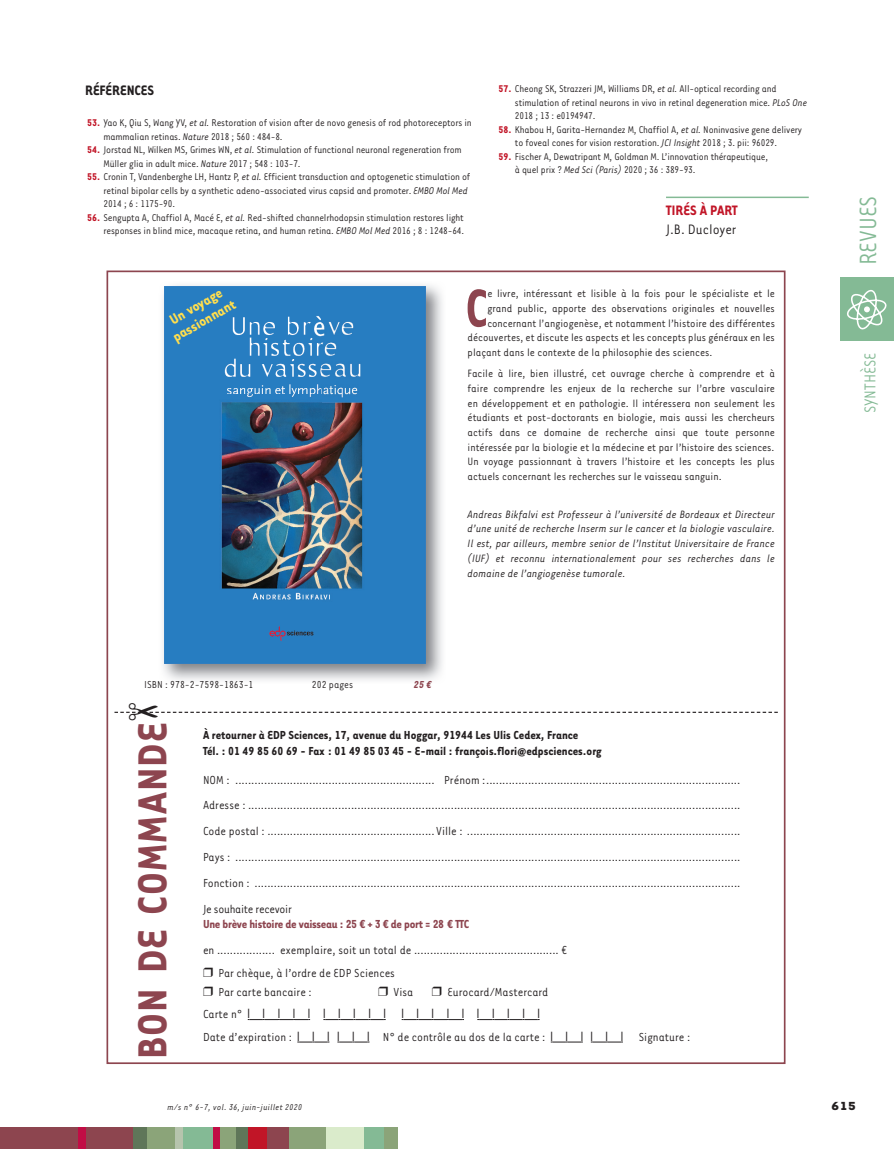
<style>
.page{position:relative;width:894px;height:1149px;background:#fff}
.page>*{position:absolute;margin:0;border:0;box-sizing:border-box;transform-origin:0 0}
.t1{font:700 61.2px "Tarzana Narrow";color:#8d454f;scale:.9 1}
.t2{font:700 46.65px "Tarzana Narrow";letter-spacing:.025em;color:#8d454f}
.t3{font:27px "Tarzana Narrow";color:#84ba95}
.t4{font:18px "Tarzana Narrow";color:#84ba95}
.t5{font:700 16.35px/16.4px "Tarzana Narrow";color:#ffde4e;text-align:center}
.t6{font:15.75px "Tarzana Narrow";color:#231f20}
.t7{font:700 15.75px "Tarzana Narrow";color:#231f20}
.t8{font:700 15.75px "Tarzana Narrow";color:#c11527}
.t9{font:700 13.5px "Tarzana Wide";color:#231f20}
.t10{font:13.35px/25.8px "Tarzana Narrow";color:#231f20}
.t11{font:700 13.35px/15.9px "Tarzana Narrow";color:#231f20}
.t12{font:700 13.35px "Tarzana Narrow";letter-spacing:-.02em;color:#8d454f}
.t13{font:12.3px/14.7px "Tarzana Narrow";color:#231f20;text-align:justify}
.t14{font:italic 12.3px/14.7px "Tarzana Narrow";color:#231f20;text-align:justify}
.t15{font:11.7px "Tarzana Narrow";color:#231f20}
.t16{font:italic 700 11.7px "Tarzana Narrow";color:#8d454f}
.t17{font:11.25px/13.5px "Tarzana Narrow";letter-spacing:-.015em;color:#231f20}
.t18{font:italic 9.75px "Tarzana Narrow";letter-spacing:.025em;color:#231f20}
.s1{font-weight:700;color:#c11527}
.s2{font-style:italic}
</style>
<div class="page">
<div style="left:840px;top:277px;width:53px;height:63px;background:#84ba95"></div>
<svg style="left:847px;top:290px;width:39px;height:39px"></svg>
<div style="left:0;top:1127px;width:134px;height:21px;background:#8d454f"></div>
<div style="left:235px;top:1127px;width:13px;height:21px;background:#5f7659"></div>
<div style="left:78px;top:1127px;width:7px;height:21px;background:#c10d45"></div>
<div style="left:133px;top:1127px;width:22px;height:21px;background:#5f7659"></div>
<div style="left:147px;top:1127px;width:30px;height:21px;background:#8ba479"></div>
<div style="left:175px;top:1127px;width:9px;height:21px;background:#b6c4ad"></div>
<div style="left:183px;top:1127px;width:30px;height:21px;background:#84ba95"></div>
<div style="left:217px;top:1127px;width:19px;height:21px;background:#8ba479"></div>
<div style="left:213px;top:1127px;width:6px;height:21px;background:#c10d45"></div>
<div style="left:248px;top:1127px;width:27px;height:21px;background:#c11527"></div>
<div style="left:287px;top:1127px;width:39px;height:21px;background:#8ba479"></div>
<div style="left:267px;top:1127px;width:21px;height:21px;background:#8d454f"></div>
<div style="left:326px;top:1127px;width:38px;height:21px;background:#daebcb"></div>
<div style="left:364px;top:1127px;width:20px;height:21px;background:#84ba95"></div>
<div style="left:383px;top:1127px;width:14px;height:21px;background:#8ba479"></div>
<hr style="left:665px;top:196px;width:143px;height:2px;background:#84ba95">
<img style="left:163px;top:285px;width:279px;height:395px">
<img style="left:164px;top:287px;width:261px;height:376px">
<svg style="left:248px;top:1019px;width:62px;height:1px"></svg>
<svg style="left:323px;top:1019px;width:62px;height:1px"></svg>
<svg style="left:401px;top:1019px;width:63px;height:1px"></svg>
<svg style="left:477px;top:1019px;width:62px;height:1px"></svg>
<svg style="left:297px;top:1041px;width:32px;height:1px"></svg>
<svg style="left:337px;top:1041px;width:32px;height:1px"></svg>
<svg style="left:550px;top:1041px;width:32px;height:1px"></svg>
<svg style="left:590px;top:1041px;width:32px;height:1px"></svg>
<svg style="left:114px;top:711px;width:663px;height:2px"></svg>
<p class="t7" style="left:85px;top:80px;width:70px">RÉFÉRENCES</p>
<p class="t17" style="left:103px;top:115px;width:369px;text-indent:-16px"><span class="s1">53.</span> Yao K, Qiu S, Wang YV, <span class="s2">et al.</span> Restoration of vision after de novo genesis of rod photoreceptors in mammalian retinas. <span class="s2">Nature</span> 2018 ; 560 : 484-8.</p>
<p class="t17" style="left:103px;top:142px;width:359px;text-indent:-16px"><span class="s1">54.</span> Jorstad NL, Wilken MS, Grimes WN, <span class="s2">et al.</span> Stimulation of functional neuronal regeneration from<br>Müller glia in adult mice. <span class="s2">Nature</span> 2017 ; 548 : 103-7.</p>
<p class="t17" style="left:103px;top:169px;width:368px;text-indent:-16px"><span class="s1">55.</span> Cronin T, Vandenberghe LH, Hantz P, <span class="s2">et al.</span> Efficient transduction and optogenetic stimulation of retinal bipolar cells by a synthetic adeno-associated virus capsid and promoter. <span class="s2">EMBO Mol Med<br></span>2014 ; 6 : 1175-90.</p>
<p class="t17" style="left:87px;top:210px;width:378px;text-align:right"><span class="s1">56.</span> Sengupta A, Chaffiol A, Macé E, <span class="s2">et al.</span> Red-shifted channelrhodopsin stimulation restores light responses in blind mice, macaque retina, and human retina. <span class="s2">EMBO Mol Med</span> 2016 ; 8 : 1248-64.</p>
<p class="t17" style="left:514px;top:81px;width:293px;text-indent:-16px"><span class="s1">57.</span> Cheong SK, Strazzeri JM, Williams DR, <span class="s2">et al.</span> All-optical recording and stimulation of retinal neurons in vivo in retinal degeneration mice. <span class="s2">PLoS One<br></span>2018 ; 13 : e0194947.</p>
<p class="t17" style="left:514px;top:122px;width:288px;text-indent:-16px"><span class="s1">58.</span> Khabou H, Garita-Hernandez M, Chaffiol A, <span class="s2">et al.</span> Noninvasive gene delivery to foveal cones for vision restoration. <span class="s2">JCI Insight</span> 2018 ; 3. pii: 96029.</p>
<p class="t17" style="left:514px;top:149px;width:254px;text-indent:-16px"><span class="s1">59.</span> Fischer A, Dewatripant M, Goldman M. L’innovation thérapeutique, à quel prix ? <span class="s2">Med Sci (Paris)</span> 2020 ; 36 : 389-93.</p>
<p class="t8" style="left:665px;top:200px;width:73px">TIRÉS À PART</p>
<p class="t6" style="left:665px;top:220px;width:72px">J.B. Ducloyer</p>
<p class="t5" style="left:161px;top:316px;width:72px;rotate:-30deg">Un voyage passionnant</p>
<h1 class="t1" style="left:465px;top:270px;width:26px">C</h1>
<p class="t13" style="left:487px;top:285px;width:289px">e livre, intéressant et lisible à la fois pour le spécialiste et le</p>
<p class="t13" style="left:487px;top:300px;width:289px">grand public, apporte des observations originales et nouvelles</p>
<p class="t13" style="left:487px;top:315px;width:289px">concernant l’angiogenèse, et notamment l’histoire des différentes</p>
<p class="t13" style="left:467px;top:329px;width:309px">découvertes, et discute les aspects et les concepts plus généraux en les</p>
<p class="t13" style="left:467px;top:344px;width:246px">plaçant dans le contexte de la philosophie des sciences.</p>
<p class="t13" style="left:467px;top:365px;width:309px">Facile à lire, bien illustré, cet ouvrage cherche à comprendre et à faire comprendre les enjeux de la recherche sur l’arbre vasculaire en développement et en pathologie. Il intéressera non seulement les étudiants et post-doctorants en biologie, mais aussi les chercheurs actifs dans ce domaine de recherche ainsi que toute personne intéressée par la biologie et la médecine et par l’histoire des sciences.<br>Un voyage passionnant à travers l’histoire et les concepts les plus actuels concernant les recherches sur le vaisseau sanguin.</p>
<p class="t14" style="left:467px;top:506px;width:309px">Andreas Bikfalvi est Professeur à l’université de Bordeaux et Directeur d’une unité de recherche Inserm sur le cancer et la biologie vasculaire.<br>Il est, par ailleurs, membre senior de l’Institut Universitaire de France (IUF) et reconnu internationalement pour ses recherches dans le domaine de l’angiogenèse tumorale.</p>
<p class="t15" style="left:144px;top:677px;width:111px">ISBN : 978-2-7598-1863-1</p>
<p class="t15" style="left:312px;top:677px;width:43px">202 pages</p>
<p class="t16" style="left:414px;top:676px;width:19px">25 €</p>
<p class="t11" style="left:203px;top:726px;width:400px">À retourner à EDP Sciences, 17, avenue du Hoggar, 91944 Les Ulis Cedex, France<br>Tél. : 01 49 85 60 69 - Fax : 01 49 85 03 45 - E-mail : françois.flori@edpsciences.org</p>
<p class="t10" style="left:203px;top:766px;width:538px;text-align:justify">NOM : .............................................................. Prénom : ...............................................................................<br>Adresse : .........................................................................................................................................................<br>Code postal : .................................................... Ville : .....................................................................................<br>Pays : .............................................................................................................................................................<br>Fonction : .......................................................................................................................................................<br>Je souhaite recevoir</p>
<p class="t12" style="left:203px;top:915px;width:267px">Une brève histoire de vaisseau : 25 € + 3 € de port = 28 € TTC</p>
<p class="t10" style="left:203px;top:938px;width:365px;line-height:22.5px">en .................. exemplaire, soit un total de ............................................. € ❒ Par chèque, à l’ordre de EDP Sciences</p>
<p class="t10" style="left:203px;top:978px;width:110px">❒ Par carte bancaire :</p>
<p class="t10" style="left:378px;top:978px;width:37px">❒ Visa</p>
<h2 class="t2" style="left:123px;top:1058px;width:337px;rotate:-90deg">BON DE COMMANDE</h2>
<p class="t10" style="left:203px;top:979px;width:488px;line-height:22.5px;text-indent:229px">❒ Eurocard/Mastercard<br>Carte n° ❘ ❘ ❘ ❘ ❘ ❘ ❘ ❘ ❘ ❘ ❘ ❘ ❘ ❘ ❘ ❘ ❘ ❘ ❘ ❘<br>Date d’expiration : ❘ ❘ ❘ ❘ ❘ ❘ N° de contrôle au dos de la carte : ❘ ❘ ❘ ❘ ❘ ❘ Signature :</p>
<h3 class="t3" style="left:851px;top:265px;width:71px;rotate:-90deg">REVUES</h3>
<h3 class="t4" style="left:858px;top:413px;width:62px;rotate:-90deg">SYNTHÈSE</h3>
<p class="t18" style="left:167px;top:1100px;width:136px">m/s n° 6-7, vol. 36, juin-juillet 2020</p>
<p class="t9" style="left:830px;top:1097px;width:26px">615</p>
</div>
